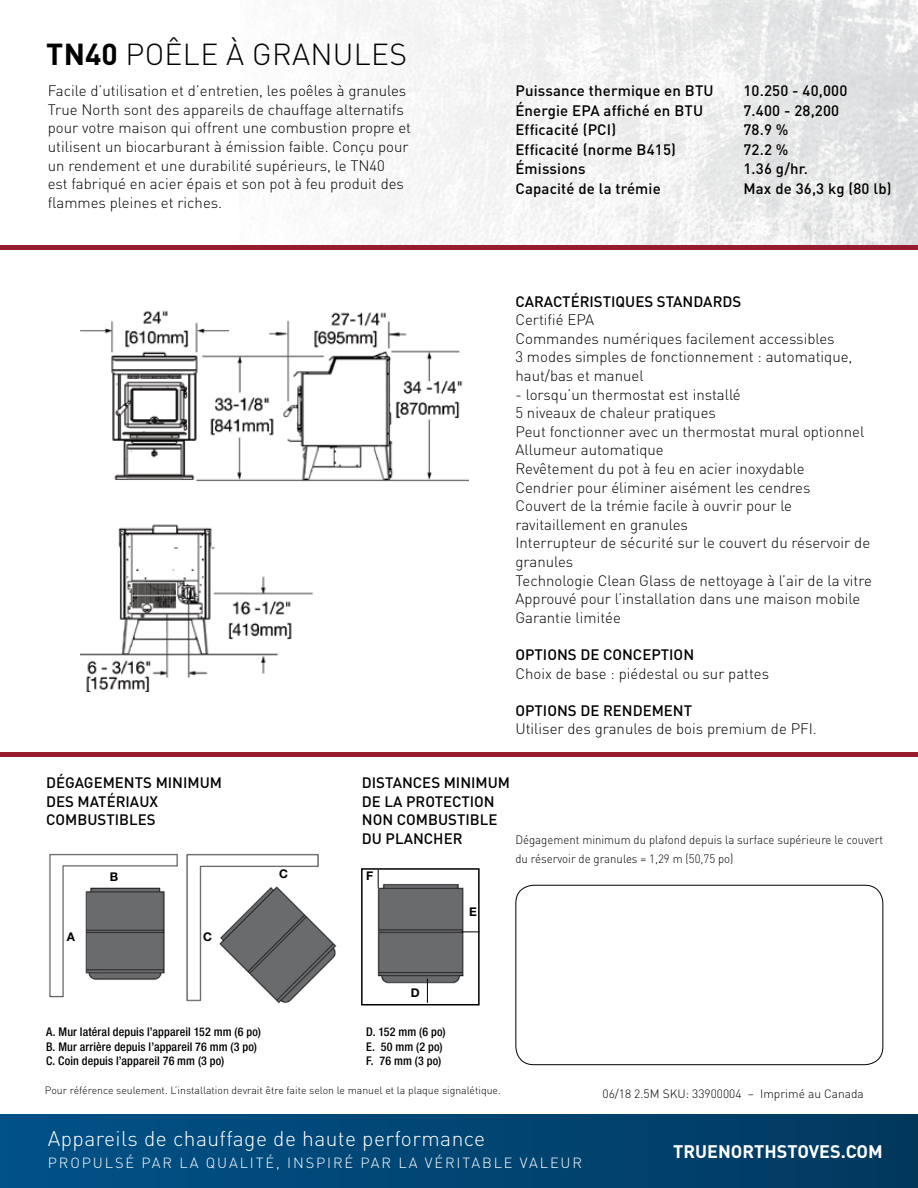
<style>
.page{position:relative;width:918px;height:1188px;background:#fff}
.page>*{position:absolute;margin:0;border:0;box-sizing:border-box;transform-origin:0 0}
.t1{font:300 30px "DIN Pro";letter-spacing:.01em;color:#000}
.t2{font:300 21px "DIN Pro";letter-spacing:.02em;color:#fff}
.t3{font:700 18px "DIN Pro";color:#fff}
.t4{font:300 15px/18.6px "DIN Pro";color:#000}
.t5{font:500 15px/18.6px "DIN Pro";color:#000}
.t6{font:300 14.55px "DIN Pro";letter-spacing:.13em;color:#fff}
.t7{font:500 condensed 12px/14.4px "Helvetica Neue LT Std";letter-spacing:.015em;color:#000}
.t8{font:300 12px/18.6px "DIN Pro";color:#000;scale:.95 1}
.t9{font:300 12px "DIN Pro";color:#000}
.t10{font:700 12px "Helvetica Neue LT Std";color:#000}
.t11{font:300 10.5px "DIN Pro";color:#000}
.s1{font-weight:700}
</style>
<div class="page">
<img style="left:265px;top:0;width:653px;height:245px">
<hr style="left:0;top:753px;width:918px;height:4px;background:#961b2d">
<hr style="left:0;top:245px;width:918px;height:4px;background:#961b2d">
<div style="left:0;top:1115px;width:918px;height:73px;background:linear-gradient(to right,#015288,#01395f)"></div>
<img style="left:377px;top:871px;width:100px;height:131px">
<div style="left:361px;top:868px;width:119px;height:137px;border:2px solid #000"></div>
<svg style="left:427px;top:979px;width:1px;height:24px"></svg>
<svg style="left:461px;top:932px;width:19px;height:1px"></svg>
<svg style="left:378px;top:870px;width:1px;height:18px"></svg>
<img style="left:186px;top:853px;width:151px;height:151px">
<img style="left:49px;top:853px;width:129px;height:145px">
<div style="left:515px;top:885px;width:368px;height:180px;border:1px solid #000;border-radius:18px"></div>
<img style="left:81px;top:310px;width:387px;height:172px">
<img style="left:81px;top:524px;width:231px;height:167px">
<h1 class="t1" style="left:46px;top:34px;width:362px"><span class="s1">TN40</span> POÊLE À GRANULES</h1>
<p class="t4" style="left:48px;top:81px;width:365px">Facile d’utilisation et d’entretien, les poêles à granules True North sont des appareils de chauffage alternatifs pour votre maison qui offrent une combustion propre et utilisent un biocarburant à émission faible. Conçu pour un rendement et une durabilité supérieurs, le TN40<br>est fabriqué en acier épais et son pot à feu produit des flammes pleines et riches.</p>
<p class="t5" style="left:515px;top:81px;width:200px">Puissance thermique en BTU</p>
<p class="t5" style="left:743px;top:81px;width:105px">10.250 - 40,000</p>
<p class="t5" style="left:515px;top:100px;width:189px">Énergie EPA affiché en BTU</p>
<p class="t5" style="left:743px;top:100px;width:97px">7.400 - 28,200</p>
<p class="t5" style="left:515px;top:120px;width:102px">Efficacité (PCI)</p>
<p class="t5" style="left:743px;top:120px;width:47px">78.9 %</p>
<p class="t5" style="left:515px;top:139px;width:162px">Efficacité (norme B415)</p>
<p class="t5" style="left:743px;top:139px;width:47px">72.2 %</p>
<p class="t5" style="left:515px;top:159px;width:72px">Émissions</p>
<p class="t5" style="left:743px;top:159px;width:66px">1.36 g/hr.</p>
<p class="t5" style="left:515px;top:178px;width:147px">Capacité de la trémie</p>
<p class="t5" style="left:743px;top:178px;width:150px">Max de 36,3 kg (80 lb)</p>
<p class="t5" style="left:515px;top:291px;width:227px">CARACTÉRISTIQUES STANDARDS</p>
<p class="t4" style="left:515px;top:310px;width:339px">Certifié EPA<br>Commandes numériques facilement accessibles<br>3 modes simples de fonctionnement : automatique, haut/bas et manuel</p>
<p class="t4" style="left:515px;top:384px;width:358px">- lorsqu’un thermostat est installé<br>5 niveaux de chaleur pratiques<br>Peut fonctionner avec un thermostat mural optionnel Allumeur automatique<br>Revêtement du pot à feu en acier inoxydable<br>Cendrier pour éliminer aisément les cendres<br>Couvert de la trémie facile à ouvrir pour le ravitaillement en granules<br>Interrupteur de sécurité sur le couvert du réservoir de granules<br>Technologie Clean Glass de nettoyage à l’air de la vitre Approuvé pour l’installation dans une maison mobile Garantie limitée</p>
<p class="t5" style="left:515px;top:645px;width:180px">OPTIONS DE CONCEPTION</p>
<p class="t4" style="left:515px;top:663px;width:255px">Choix de base : piédestal ou sur pattes</p>
<p class="t5" style="left:515px;top:700px;width:178px">OPTIONS DE RENDEMENT</p>
<p class="t4" style="left:515px;top:719px;width:303px">Utiliser des granules de bois premium de PFI.</p>
<p class="t5" style="left:46px;top:773px;width:177px">DÉGAGEMENTS MINIMUM<br>DES MATÉRIAUX<br>COMBUSTIBLES</p>
<p class="t10" style="left:67px;top:930px;width:10px">A</p>
<p class="t10" style="left:110px;top:869px;width:10px">B</p>
<p class="t10" style="left:203px;top:930px;width:10px">C</p>
<p class="t10" style="left:279px;top:866px;width:10px">C</p>
<p class="t7" style="left:46px;top:1025px;width:216px">A. Mur latéral depuis l’appareil 152 mm (6 po)<br>B. Mur arrière depuis l’appareil 76 mm (3 po)<br>C. Coin depuis l’appareil 76 mm (3 po)</p>
<p class="t5" style="left:362px;top:773px;width:150px">DISTANCES MINIMUM<br>DE LA PROTECTION<br>NON COMBUSTIBLE<br>DU PLANCHER</p>
<p class="t8" style="left:515px;top:830px;width:389px">Dégagement minimum du plafond depuis la surface supérieure le couvert du réservoir de granules = 1,29 m (50,75 po)</p>
<p class="t10" style="left:366px;top:868px;width:9px">F</p>
<p class="t10" style="left:469px;top:904px;width:9px">E</p>
<p class="t10" style="left:411px;top:986px;width:10px">D</p>
<p class="t7" style="left:366px;top:1025px;width:81px">D. 152 mm (6 po)<br>E. 50 mm (2 po)<br>F. 76 mm (3 po)</p>
<p class="t11" style="left:45px;top:1083px;width:457px">Pour référence seulement. L’installation devrait être faite selon le manuel et la plaque signalétique.</p>
<h2 class="t2" style="left:48px;top:1124px;width:439px">Appareils de chauffage de haute performance</h2>
<p class="t6" style="left:48px;top:1153px;width:536px">PROPULSÉ PAR LA QUALITÉ, INSPIRÉ PAR LA VÉRITABLE VALEUR</p>
<p class="t9" style="left:603px;top:1085px;width:263px">06/18 2.5M SKU: 33900004 – Imprimé au Canada</p>
<p class="t3" style="left:673px;top:1139px;width:211px">TRUENORTHSTOVES.COM</p>
</div>
